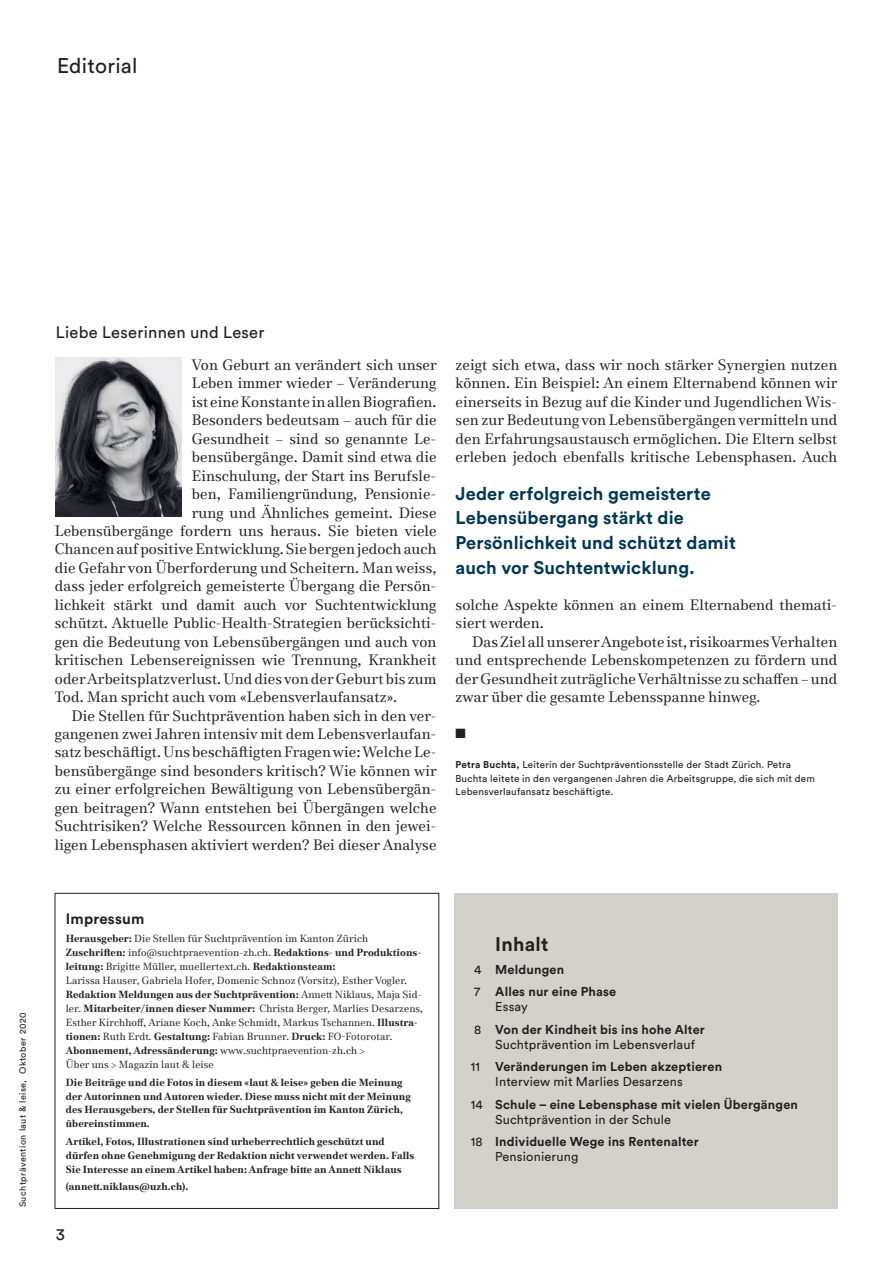
<style>
.page{position:relative;width:893px;height:1263px;background:#fff}
.page>*{position:absolute;margin:0;border:0;box-sizing:border-box;transform-origin:0 0}
.t1{font:21px "Circular Pro";letter-spacing:.015em;color:#231f20}
.t2{font:700 19.5px "Circular Pro";letter-spacing:.015em;color:#231f20}
.t3{font:700 18.15px/24.8px "Circular Pro";letter-spacing:.01em;color:#033851}
.t4{font:16.5px "Circular Pro";letter-spacing:.015em;color:#231f20}
.t5{font:15px/18.5px "Media 77";letter-spacing:.005em;color:#231f20;text-align:justify}
.t6{font:700 15px "Circular Pro";letter-spacing:.015em;color:#231f20}
.t7{font:13.5px "Zapf Dingbats ITC";color:#231f20}
.t8{font:700 12.75px/22.5px "Circular Pro";letter-spacing:.015em;color:#231f20}
.t9{font:12.75px/22.5px "Circular Pro";letter-spacing:.015em;color:#231f20;text-align:center}
.t10{font:10.35px/14px "Media 77";letter-spacing:.01em;color:#231f20}
.t11{font:700 10.35px/14px "Media 77";letter-spacing:.01em;color:#231f20}
.t12{font:9.9px/13.6px "Circular Pro";letter-spacing:.02em;color:#231f20}
.t13{font:9px "Circular Pro";letter-spacing:.05em;color:#231f20}
.s1{font-weight:700}
.s2{font-weight:400}
</style>
<div class="page">
<img style="left:55px;top:357px;width:126px;height:160px">
<div style="left:55px;top:893px;width:384px;height:316px;border:1px solid #231f20"></div>
<div style="left:454px;top:893px;width:383px;height:316px;background:#d2d2cb"></div>
<h1 class="t1" style="left:57px;top:51px;width:82px">Editorial</h1>
<p class="t13" style="left:17px;top:1207px;width:196px;rotate:-90deg">Suchtprävention laut &amp; leise, Oktober 2020</p>
<p class="t4" style="left:56px;top:321px;width:210px">Liebe Leserinnen und Leser</p>
<p class="t5" style="left:192px;top:355px;width:246px">Von Geburt an verändert sich unser</p>
<p class="t5" style="left:192px;top:374px;width:246px">Leben immer wieder – Veränderung</p>
<p class="t5" style="left:192px;top:392px;width:246px">ist eine Konstante in allen Biografien.</p>
<p class="t5" style="left:192px;top:411px;width:246px">Besonders bedeutsam – auch für die</p>
<p class="t5" style="left:192px;top:429px;width:246px">Gesundheit – sind so genannte Le-</p>
<p class="t5" style="left:192px;top:448px;width:246px">bensübergänge. Damit sind etwa die</p>
<p class="t5" style="left:192px;top:466px;width:246px">Einschulung, der Start ins Berufsle-</p>
<p class="t5" style="left:192px;top:485px;width:246px">ben, Familiengründung, Pensionie-</p>
<p class="t5" style="left:192px;top:503px;width:246px">rung und Ähnliches gemeint. Diese</p>
<p class="t5" style="left:55px;top:522px;width:383px">Lebensübergänge fordern uns heraus. Sie bieten viele</p>
<p class="t5" style="left:55px;top:540px;width:383px">Chancen auf positive Entwicklung. Sie bergen jedoch auch</p>
<p class="t5" style="left:55px;top:558px;width:383px">die Gefahr von Überforderung und Scheitern. Man weiss,</p>
<p class="t5" style="left:55px;top:577px;width:383px">dass jeder erfolgreich gemeisterte Übergang die Persön-</p>
<p class="t5" style="left:55px;top:595px;width:383px">lichkeit stärkt und damit auch vor Suchtentwicklung</p>
<p class="t5" style="left:55px;top:614px;width:383px">schützt. Aktuelle Public-Health-Strategien berücksichti-</p>
<p class="t5" style="left:55px;top:632px;width:383px">gen die Bedeutung von Lebensübergängen und auch von</p>
<p class="t5" style="left:55px;top:651px;width:383px">kritischen Lebensereignissen wie Trennung, Krankheit</p>
<p class="t5" style="left:55px;top:669px;width:383px">oder Arbeitsplatzverlust. Und dies von der Geburt bis zum</p>
<p class="t5" style="left:55px;top:688px;width:344px">Tod. Man spricht auch vom «Lebensverlaufansatz».</p>
<p class="t5" style="left:72px;top:706px;width:366px">Die Stellen für Suchtprävention haben sich in den ver-</p>
<p class="t5" style="left:55px;top:724px;width:383px">gangenen zwei Jahren intensiv mit dem Lebensverlaufan-</p>
<p class="t5" style="left:55px;top:743px;width:383px">satz beschäftigt. Uns beschäftigten Fragen wie: Welche Le-</p>
<p class="t5" style="left:55px;top:761px;width:383px">bensübergänge sind besonders kritisch? Wie können wir</p>
<p class="t5" style="left:55px;top:780px;width:383px">zu einer erfolgreichen Bewältigung von Lebensübergän-</p>
<p class="t5" style="left:55px;top:798px;width:383px">gen beitragen? Wann entstehen bei Übergängen welche</p>
<p class="t5" style="left:55px;top:817px;width:383px">Suchtrisiken? Welche Ressourcen können in den jewei-</p>
<p class="t5" style="left:55px;top:835px;width:383px">ligen Lebensphasen aktiviert werden? Bei dieser Analyse</p>
<p class="t5" style="left:456px;top:355px;width:383px">zeigt sich etwa, dass wir noch stärker Synergien nutzen können. Ein Beispiel: An einem Elternabend können wir einerseits in Bezug auf die Kinder und Jugendlichen Wis&shy;sen zur Bedeutung von Lebensübergängen vermitteln und den Erfahrungsaustausch ermöglichen. Die Eltern selbst erleben jedoch ebenfalls kritische Lebensphasen. Auch</p>
<p class="t3" style="left:456px;top:480px;width:282px">Jeder erfolgreich gemeisterte<br>Lebensübergang stärkt die<br>Persönlichkeit und schützt damit auch vor Suchtentwicklung.</p>
<p class="t5" style="left:456px;top:595px;width:383px">solche Aspekte können an einem Elternabend themati&shy;siert werden.</p>
<p class="t5" style="left:456px;top:632px;width:383px;text-indent:17px">Das Ziel all unserer Angebote ist, risikoarmes Verhalten und entsprechende Lebenskompetenzen zu fördern und der Gesundheit zuträgliche Verhältnisse zu schaffen – und zwar über die gesamte Lebensspanne hinweg.</p>
<p class="t7" style="left:456px;top:727px;width:12px">■</p>
<p class="t12" style="left:456px;top:757px;width:361px"><span class="s1">Petra Buchta,</span> Leiterin der Suchtpräventionsstelle der Stadt Zürich. Petra<br>Buchta leitete in den vergangenen Jahren die Arbeitsgruppe, die sich mit dem<br>Lebensverlaufansatz beschäftigte.</p>
<p class="t6" style="left:66px;top:908px;width:80px">Impressum</p>
<p class="t10" style="left:66px;top:931px;width:359px"><span class="s1">Herausgeber:</span> Die Stellen für Suchtprävention im Kanton Zürich <span class="s1">Zuschriften:</span> info@suchtpraevention-zh.ch. <span class="s1">Redaktions- und Produktions&shy;leitung:</span> Brigitte Müller, muellertext.ch. <span class="s1">Redaktionsteam:<br></span>Larissa Hauser, Gabriela Hofer, Domenic Schnoz (Vorsitz), Esther Vogler.<br><span class="s1">Redaktion Meldungen aus der Suchtprävention:</span> Annett Niklaus, Maja Sid&shy;ler. <span class="s1">Mitarbeiter/innen dieser Nummer:</span> Christa Berger, Marlies Desarzens, Esther Kirchhoff, Ariane Koch, Anke Schmidt, Markus Tschannen. <span class="s1">Illustra&shy;tionen:</span> Ruth Erdt. <span class="s1">Gestaltung:</span> Fabian Brunner. <span class="s1">Druck:</span> FO-Fotorotar.<br><span class="s1">Abonnement, Adressänderung:</span> www.suchtpraevention-zh.ch &gt;<br>Über uns &gt; Magazin laut &amp; leise</p>
<p class="t11" style="left:66px;top:1075px;width:346px">Die Beiträge und die Fotos in diesem «laut &amp; leise» geben die Meinung der Autorinnen und Autoren wieder. Diese muss nicht mit der Meinung des Herausgebers, der Stellen für Suchtprävention im Kanton Zürich, übereinstimmen.</p>
<p class="t11" style="left:66px;top:1135px;width:350px">Artikel, Fotos, Illustrationen sind urheberrechtlich geschützt und dürfen ohne Genehmigung der Redaktion nicht verwendet werden. Falls<br>Sie Interesse an einem Artikel haben: Anfrage bitte an Annett Niklaus</p>
<p class="t11" style="left:66px;top:1180px;width:124px">(annett.niklaus@uzh.ch).</p>
<p class="t4" style="left:56px;top:1223px;width:11px">3</p>
<h2 class="t2" style="left:495px;top:931px;width:55px">Inhalt</h2>
<p class="t8" style="left:474px;top:957px;width:144px"><span class="s2">4</span> Meldungen<br><span class="s2">7</span> Alles nur eine Phase</p>
<p class="t8" style="left:474px;top:995px;width:232px;text-indent:21px"><span class="s2">Essay<br>8</span> Von der Kindheit bis ins hohe Alter</p>
<p class="t9" style="left:471px;top:1032px;width:253px">Suchtprävention im Lebensverlauf<br>11 <span class="s1">Veränderungen im Leben akzeptieren</span></p>
<p class="t8" style="left:471px;top:1070px;width:329px;text-indent:24px"><span class="s2">Interview mit Marlies Desarzens<br>14</span> Schule – eine Lebensphase mit vielen Übergängen</p>
<p class="t8" style="left:471px;top:1107px;width:229px;text-align:center"><span class="s2">Suchtprävention in der Schule<br>18</span> Individuelle Wege ins Rentenalter</p>
<p class="t9" style="left:495px;top:1145px;width:85px">Pensionierung</p>
</div>
